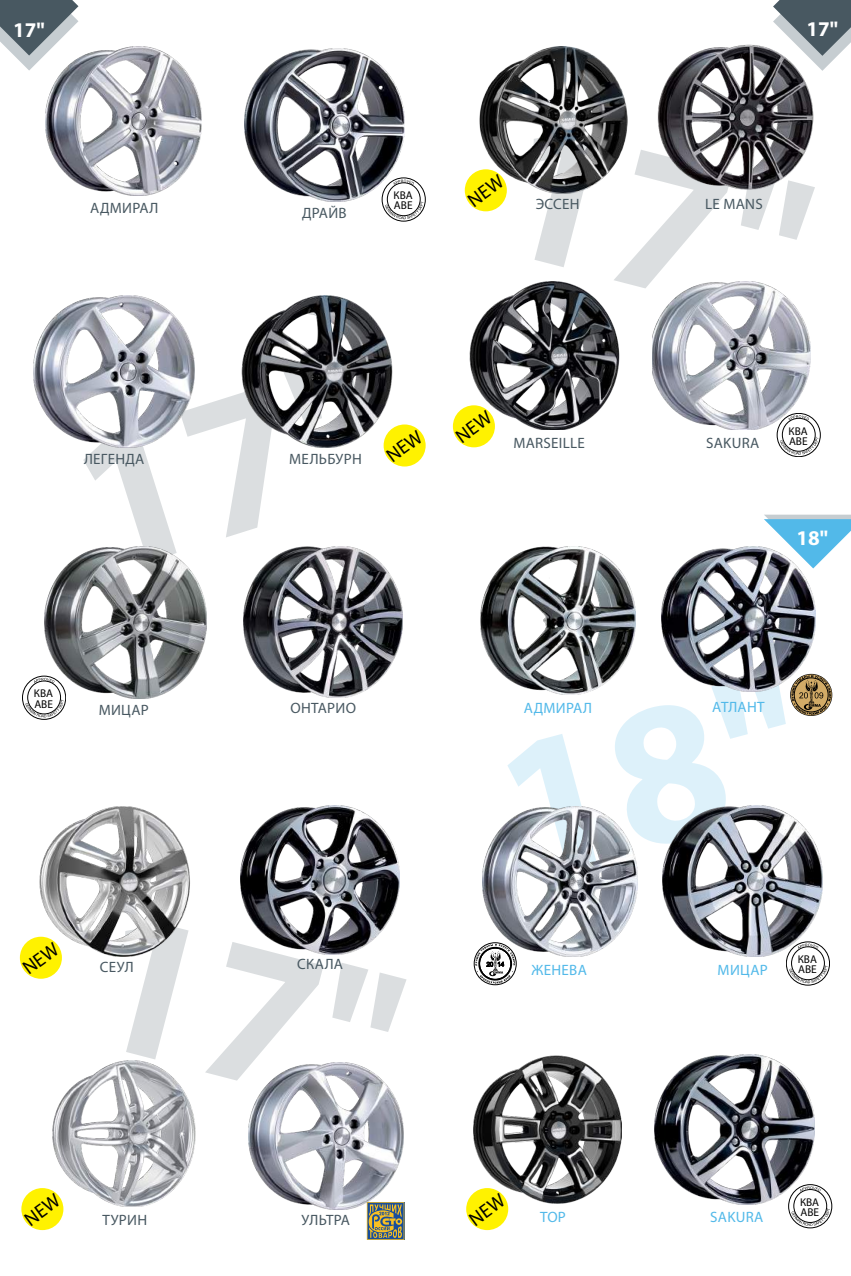
<style>
.page{position:relative;width:851px;height:1276px;background:#fff}
.page>*{position:absolute;margin:0;border:0;box-sizing:border-box;transform-origin:0 0}
.t1{font:700 21px "Myriad Pro";color:#fff}
.t2{font:15px "Myriad Pro";letter-spacing:.02em;color:#485861}
.t3{font:15px "Myriad Pro";letter-spacing:.02em;color:#52b9e9}
.t4{font:600 11.25px/10.4px "Segoe UI";color:#000}
</style>
<div class="page">
<svg style="left:773px;top:0;width:77px;height:71px"></svg>
<img style="left:652px;top:302px;width:158px;height:128px">
<svg style="left:776px;top:413px;width:44px;height:44px"></svg>
<img style="left:34px;top:295px;width:159px;height:144px">
<img style="left:244px;top:49px;width:161px;height:152px">
<svg style="left:382px;top:178px;width:43px;height:43px"></svg>
<svg style="left:0;top:0;width:78px;height:71px"></svg>
<img style="left:244px;top:295px;width:149px;height:140px">
<img style="left:45px;top:556px;width:161px;height:142px">
<img style="left:243px;top:551px;width:159px;height:146px">
<img style="left:241px;top:805px;width:158px;height:110px">
<img style="left:249px;top:1094px;width:154px;height:115px">
<img style="left:657px;top:43px;width:164px;height:80px">
<img style="left:470px;top:299px;width:149px;height:131px">
<svg style="left:22px;top:676px;width:44px;height:43px"></svg>
<img style="left:46px;top:46px;width:155px;height:149px">
<div style="left:453px;top:405px;width:42px;height:42px;background:#fff200;border-radius:50%"></div>
<svg style="left:464px;top:169px;width:42px;height:42px"></svg>
<svg style="left:383px;top:424px;width:42px;height:42px"></svg>
<img style="left:52px;top:1073px;width:144px;height:133px">
<img style="left:479px;top:46px;width:148px;height:128px">
<img style="left:40px;top:806px;width:150px;height:145px">
<div style="left:21px;top:1188px;width:42px;height:42px;background:#fff200;border-radius:50%"></div>
<svg style="left:20px;top:936px;width:42px;height:42px"></svg>
<img style="left:661px;top:546px;width:154px;height:128px">
<img style="left:480px;top:546px;width:155px;height:129px">
<img style="left:662px;top:815px;width:160px;height:141px">
<img style="left:482px;top:826px;width:155px;height:130px">
<svg style="left:786px;top:941px;width:43px;height:44px"></svg>
<img style="left:473px;top:1055px;width:148px;height:149px">
<div style="left:466px;top:1188px;width:42px;height:42px;background:#fff200;border-radius:50%"></div>
<img style="left:655px;top:1054px;width:158px;height:150px">
<svg style="left:788px;top:1184px;width:43px;height:44px"></svg>
<svg style="left:763px;top:514px;width:87px;height:54px"></svg>
<svg style="left:790px;top:674px;width:42px;height:42px"></svg>
<div style="left:794px;top:677px;width:34px;height:35px;border:1px solid #000;border-radius:50%"></div>
<svg style="left:367px;top:1202px;width:37px;height:37px"></svg>
<div style="left:474px;top:942px;width:42px;height:43px;border:1px solid #000;border-radius:50%"></div>
<svg style="left:475px;top:944px;width:40px;height:39px"></svg>
<svg style="left:78px;top:352px;width:286px;height:219px"></svg>
<svg style="left:96px;top:915px;width:297px;height:179px"></svg>
<svg style="left:504px;top:123px;width:309px;height:179px"></svg>
<svg style="left:503px;top:669px;width:287px;height:209px"></svg>
<svg style="left:455px;top:410px;width:38px;height:33px"></svg>
<svg style="left:467px;top:174px;width:38px;height:33px"></svg>
<svg style="left:386px;top:429px;width:38px;height:33px"></svg>
<svg style="left:24px;top:1193px;width:38px;height:32px"></svg>
<svg style="left:22px;top:941px;width:38px;height:33px"></svg>
<svg style="left:468px;top:1193px;width:38px;height:32px"></svg>
<h1 class="t1" style="left:13px;top:17px;width:33px">17"</h1>
<p class="t2" style="left:90px;top:198px;width:31px">АДМИР</p>
<p class="t2" style="left:139px;top:198px;width:19px">АЛ</p>
<p class="t2" style="left:302px;top:203px;width:46px">ДРАЙВ</p>
<p class="t4" style="left:393px;top:190px;width:21px">КВА<br>АВЕ</p>
<p class="t2" style="left:84px;top:450px;width:62px">ЛЕ ГЕНДА</p>
<p class="t2" style="left:289px;top:450px;width:10px">МЕЛЬБ</p>
<p class="t2" style="left:335px;top:450px;width:18px">УРН</p>
<p class="t4" style="left:34px;top:688px;width:21px">КВА<br>АВЕ</p>
<p class="t2" style="left:99px;top:701px;width:50px">МИ ЦАР</p>
<p class="t2" style="left:290px;top:698px;width:47px">ОНТАРИО</p>
<p class="t2" style="left:100px;top:957px;width:34px">СЕУЛ</p>
<p class="t2" style="left:297px;top:955px;width:47px">СКАЛА</p>
<p class="t2" style="left:102px;top:1210px;width:27px">ТУРИН</p>
<p class="t2" style="left:301px;top:1210px;width:17px">УЛЬТР</p>
<p class="t2" style="left:341px;top:1210px;width:11px">А</p>
<p class="t2" style="left:535px;top:195px;width:36px">ЭССЕН</p>
<p class="t2" style="left:513px;top:434px;width:38px">MARSEILLE</p>
<h1 class="t1" style="left:806px;top:15px;width:33px">17"</h1>
<p class="t2" style="left:705px;top:195px;width:41px">LE MANS</p>
<p class="t2" style="left:706px;top:434px;width:53px">SAKURA</p>
<p class="t4" style="left:788px;top:425px;width:21px">КВА<br>АВЕ</p>
<h1 class="t1" style="left:796px;top:524px;width:33px">18"</h1>
<p class="t3" style="left:524px;top:698px;width:31px">АДМИР</p>
<p class="t3" style="left:573px;top:698px;width:19px">АЛ</p>
<p class="t3" style="left:712px;top:697px;width:53px">АТЛАНТ</p>
<p class="t3" style="left:531px;top:960px;width:22px">ЖЕНЕВ</p>
<p class="t3" style="left:577px;top:960px;width:11px">А</p>
<p class="t3" style="left:717px;top:960px;width:50px">МИ ЦАР</p>
<p class="t4" style="left:797px;top:954px;width:21px">КВА<br>АВЕ</p>
<p class="t3" style="left:540px;top:1208px;width:10px">ТОР</p>
<p class="t3" style="left:710px;top:1208px;width:53px">SAKURA</p>
<p class="t4" style="left:799px;top:1196px;width:21px">КВА<br>АВЕ</p>
</div>
